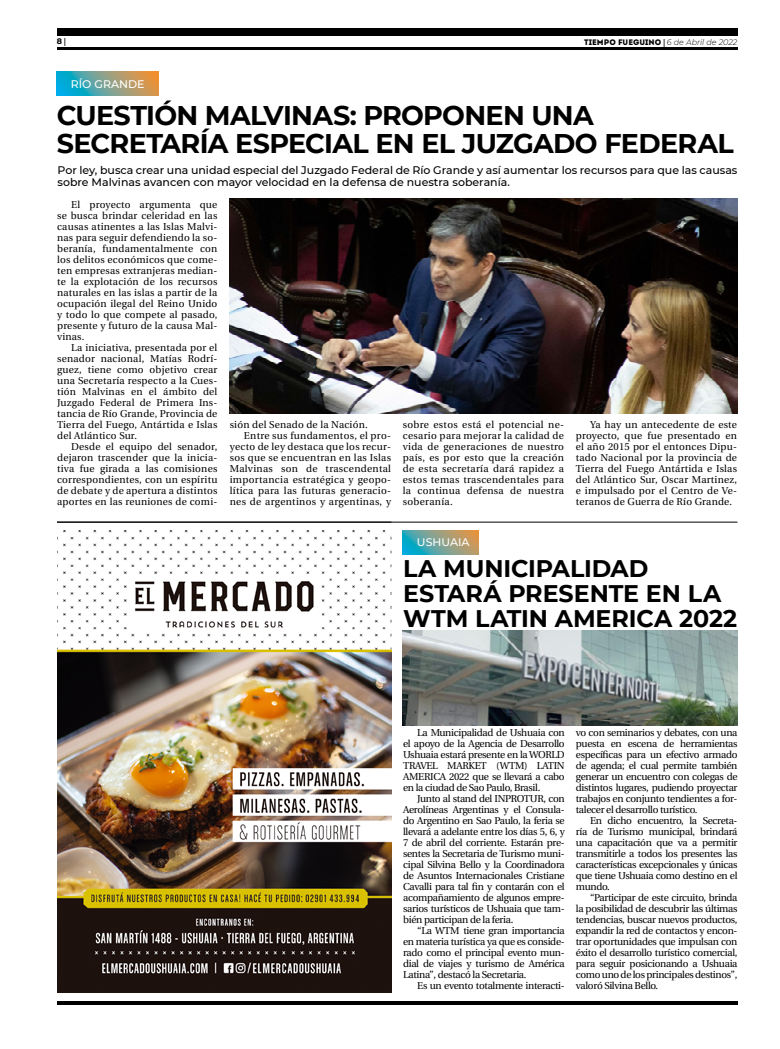
<style>
.page{position:relative;width:780px;height:1049px;background:#fff}
.page>*{position:absolute;margin:0;border:0;box-sizing:border-box;transform-origin:0 0}
.t1{font:700 27px/28px "Montserrat";letter-spacing:-.025em;color:#000}
.t2{font:700 24px/25px "Montserrat";letter-spacing:-.005em;color:#000}
.t3{font:500 11px/12px "Montserrat";color:#000}
.t4{font:500 11px "Montserrat";color:#fff}
.t5{font:10px/11px "Utopia";letter-spacing:.02em;color:#000;text-align:justify}
.t6{font:10px "Utopia";letter-spacing:-.03em;color:#000}
.t7{font:8px "Intro";color:#000}
.t8{font:700 8px "Montserrat";color:#000}
.s1{font-family:"Utopia"}
.s2{font-family:"Utopia";font-weight:700}
.s3{font-family:"Montserrat";font-weight:300;font-style:italic}
</style>
<div class="page">
<hr style="left:57px;top:48px;width:680px;height:2px;background:#000">
<div style="left:57px;top:28px;width:680px;height:7px;background:#000"></div>
<hr style="left:57px;top:1001px;width:680px;height:4px;background:#000">
<img style="left:57px;top:530px;width:334px;height:462px">
<svg style="left:403px;top:530px;width:75px;height:24px;background:#7ba18f"></svg>
<svg style="left:57px;top:72px;width:101px;height:24px;background:#76a190"></svg>
<hr style="left:57px;top:522px;width:680px;height:1px;background:#000">
<img style="left:230px;top:198px;width:507px;height:216px">
<img style="left:403px;top:631px;width:334px;height:94px">
<p class="t8" style="left:57px;top:35px;width:11px">8 <span class="s1">|</span></p>
<p class="t7" style="left:584px;top:37px;width:155px">TIEMPO FUEGUINO <span class="s2">|</span> <span class="s3">6 de Abril de 2022</span></p>
<p class="t4" style="left:71px;top:76px;width:75px">RÍO GRANDE</p>
<h1 class="t1" style="left:57px;top:100px;width:678px">CUESTIÓN MALVINAS: PROPONEN UNA<br>SECRETARÍA ESPECIAL EN EL JUZGADO FEDERAL</h1>
<p class="t3" style="left:58px;top:164px;width:681px">Por ley, busca crear una unidad especial del Juzgado Federal de Río Grande y así aumentar los recursos para que las causas sobre Malvinas avancen con mayor velocidad en la defensa de nuestra soberanía.</p>
<p class="t5" style="left:57px;top:199px;width:162px;text-indent:14px">El proyecto argumenta que se busca brindar celeridad en las causas atinentes a las Islas Malvi&shy;nas para seguir defendiendo la so&shy;beranía, fundamentalmente con los delitos económicos que come&shy;ten empresas extranjeras median&shy;te la explotación de los recursos naturales en las islas a partir de la ocupación ilegal del Reino Unido y todo lo que compete al pasado, presente y futuro de la causa Mal&shy;vinas.</p>
<p class="t5" style="left:57px;top:342px;width:162px;text-indent:14px">La iniciativa, presentada por el senador nacional, Matías Rodrí&shy;guez, tiene como objetivo crear una Secretaría respecto a la Cues&shy;tión Malvinas en el ámbito del Juzgado Federal de Primera Ins&shy;tancia de Río Grande, Provincia de Tierra del Fuego, Antártida e Islas del Atlántico Sur.</p>
<p class="t5" style="left:57px;top:441px;width:162px;text-indent:14px">Desde el equipo del senador, dejaron trascender que la inicia&shy;tiva fue girada a las comisiones correspondientes, con un espíritu de debate y de apertura a distintos aportes en las reuniones de comi-</p>
<p class="t5" style="left:230px;top:419px;width:139px">sión del Senado de la Nación.</p>
<p class="t5" style="left:244px;top:430px;width:149px">Entre sus fundamentos, el pro-</p>
<p class="t5" style="left:230px;top:441px;width:163px">yecto de ley destaca que los recur-</p>
<p class="t5" style="left:230px;top:452px;width:163px">sos que se encuentran en las Islas</p>
<p class="t5" style="left:230px;top:463px;width:163px">Malvinas son de trascendental</p>
<p class="t5" style="left:230px;top:474px;width:163px">importancia estratégica y geopo-</p>
<p class="t5" style="left:230px;top:485px;width:163px">lítica para las futuras generacio-</p>
<p class="t5" style="left:230px;top:496px;width:163px">nes de argentinos y argentinas, y</p>
<p class="t5" style="left:403px;top:419px;width:163px">sobre estos está el potencial ne&shy;cesario para mejorar la calidad de vida de generaciones de nuestro país, es por esto que la creación de esta secretaría dará rapidez a estos temas trascendentales para la continua defensa de nuestra soberanía.</p>
<p class="t5" style="left:576px;top:419px;width:163px;text-indent:14px">Ya hay un antecedente de este proyecto, que fue presentado en el año 2015 por el entonces Dipu&shy;tado Nacional por la provincia de Tierra del Fuego Antártida e Islas del Atlántico Sur, Oscar Martinez, e impulsado por el Centro de Ve&shy;teranos de Guerra de Río Grande.</p>
<p class="t4" style="left:417px;top:535px;width:54px">USHUAIA</p>
<h2 class="t2" style="left:403px;top:555px;width:336px">LA MUNICIPALIDAD<br>ESTARÁ PRESENTE EN LA<br>WTM LATIN AMERICA 2022</h2>
<p class="t5" style="left:403px;top:727px;width:163px;text-indent:14px">La Municipalidad de Ushuaia con el apoyo de la Agencia de Desarrollo Ushuaia estará presente en la WORLD TRAVEL MARKET (WTM) LATIN AMERICA 2022 que se llevará a cabo en la ciudad de Sao Paulo, Brasil.</p>
<p class="t5" style="left:403px;top:793px;width:163px;text-indent:14px">Junto al stand del INPROTUR, con Aerolíneas Argentinas y el Consula&shy;do Argentino en Sao Paulo, la feria se llevará a adelante entre los días 5, 6, y 7 de abril del corriente. Estarán pre&shy;sentes la Secretaria de Turismo muni&shy;cipal Silvina Bello y la Coordinadora de Asuntos Internacionales Cristiane Cavalli para tal fin y contarán con el acompañamiento de algunos empre&shy;sarios turísticos de Ushuaia que tam&shy;bién participan de la feria.</p>
<p class="t5" style="left:403px;top:925px;width:163px;text-indent:14px">“La WTM tiene gran importancia en materia turística ya que es conside&shy;rado como el principal evento mun&shy;dial de viajes y turismo de América Latina”, destacó la Secretaria.</p>
<p class="t6" style="left:417px;top:980px;width:149px">Es un evento totalmente interacti-</p>
<p class="t5" style="left:576px;top:727px;width:163px">vo con seminarios y debates, con una puesta en escena de herramientas específicas para un efectivo armado de agenda; el cual permite también generar un encuentro con colegas de distintos lugares, pudiendo proyectar trabajos en conjunto tendientes a for&shy;talecer el desarrollo turístico.</p>
<p class="t5" style="left:576px;top:815px;width:163px;text-indent:14px">En dicho encuentro, la Secreta&shy;ría de Turismo municipal, brindará una capacitación que va a permitir transmitirle a todos los presentes las características excepcionales y únicas que tiene Ushuaia como destino en el mundo.</p>
<p class="t5" style="left:576px;top:892px;width:163px;text-indent:14px">“Participar de este circuito, brinda la posibilidad de descubrir las últimas tendencias, buscar nuevos productos, expandir la red de contactos y encon&shy;trar oportunidades que impulsan con éxito el desarrollo turístico comercial, para seguir posicionando a Ushuaia como uno de los principales destinos”, valoró Silvina Bello.</p>
</div>
